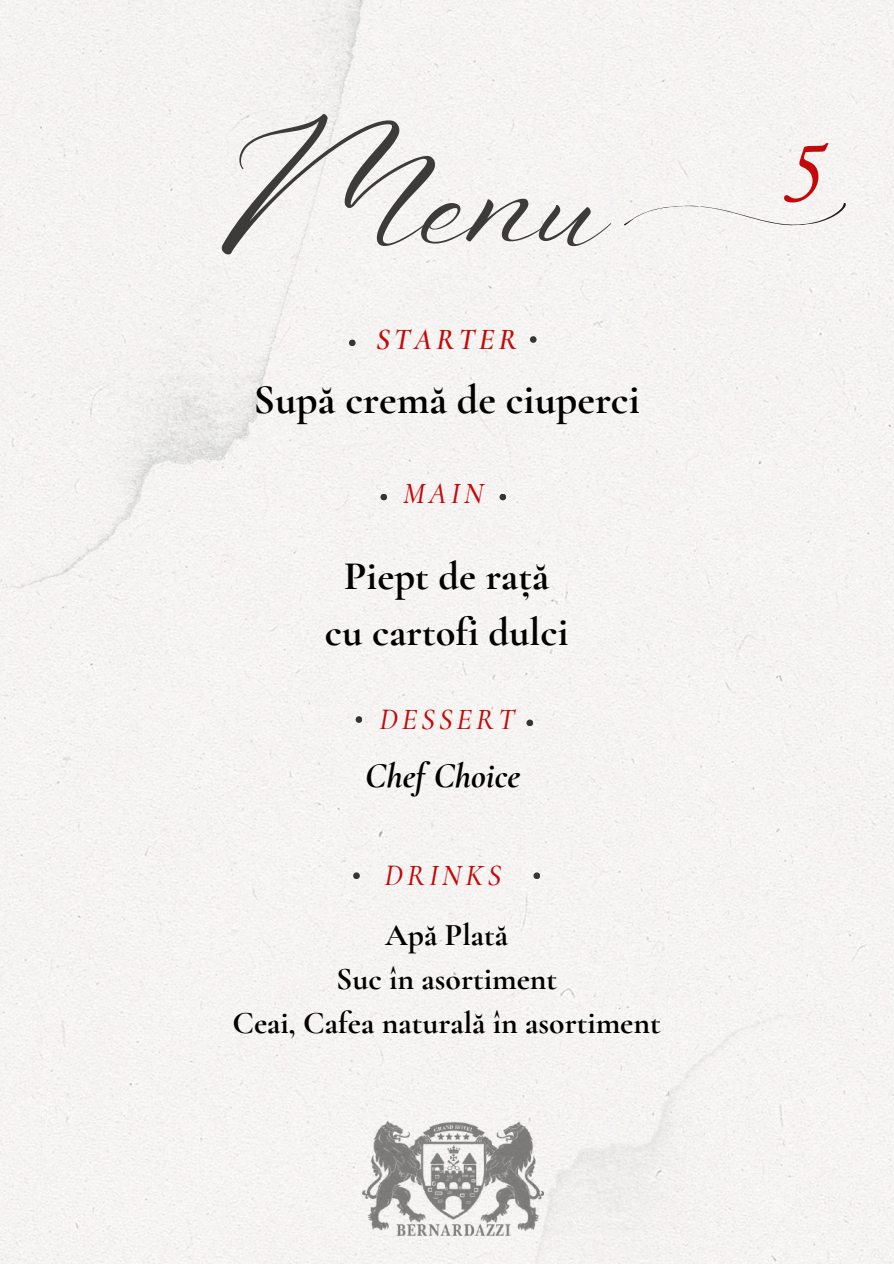
<style>
.page{position:relative;width:894px;height:1264px;background:#fff}
.page>*{position:absolute;margin:0;border:0;box-sizing:border-box;transform-origin:0 0}
.t1{font:97.05px "Corsiva";color:#c60707}
.t2{font:85.2px "Aniyah";color:#3d3b3a}
.t3{font:700 42px "Cormorant Garamond";color:#000}
.t4{font:700 40.5px/56.2px "Cormorant Garamond";color:#000;text-align:center}
.t5{font:italic 700 36px "Cormorant Garamond";color:#000}
.t6{font:700 31.65px/43.8px "Cormorant Garamond";color:#000;text-align:center}
.t7{font:italic 500 29.7px "Cormorant Garamond";letter-spacing:.13em;color:#c60707}
.t8{font:italic 600 29.7px "Cormorant Garamond";letter-spacing:.13em;color:#c60707}
</style>
<div class="page">
<div style="left:0;top:0;width:893px;height:1263px;background:#f5f4f2"></div>
<div style="left:0;top:0;width:368px;height:591px;background:#f4f3f1"></div>
<div style="left:349px;top:339px;width:6px;height:7px;background:#373434;border-radius:50%"></div>
<div style="left:355px;top:716px;width:7px;height:7px;background:#373434;border-radius:50%"></div>
<div style="left:526px;top:719px;width:7px;height:7px;background:#373434;border-radius:50%"></div>
<div style="left:380px;top:493px;width:7px;height:7px;background:#373434;border-radius:50%"></div>
<div style="left:499px;top:493px;width:7px;height:7px;background:#373434;border-radius:50%"></div>
<svg style="left:529px;top:336px;width:7px;height:7px"></svg>
<div style="left:429px;top:1001px;width:464px;height:262px;background:#f4f3f2"></div>
<div style="left:622px;top:194px;width:224px;height:44px;background:#f5f4f2"></div>
<div style="left:353px;top:872px;width:7px;height:7px;background:#373434;border-radius:50%"></div>
<div style="left:533px;top:872px;width:7px;height:7px;background:#373434;border-radius:50%"></div>
<img style="left:362px;top:1121px;width:181px;height:114px">
<h2 class="t2" style="left:220px;top:170px;width:390px">Menu</h2>
<p class="t8" style="left:376px;top:321px;width:142px">STARTER</p>
<h3 class="t3" style="left:253px;top:374px;width:388px">Supă cremă de ciuperci</h3>
<p class="t7" style="left:403px;top:475px;width:82px">MAIN</p>
<p class="t4" style="left:324px;top:548px;width:245px">Piept de rață cu cartofi dulci</p>
<p class="t7" style="left:379px;top:701px;width:137px">DESSERT</p>
<p class="t5" style="left:365px;top:754px;width:156px">Chef Choice</p>
<p class="t7" style="left:384px;top:857px;width:118px">DRINKS</p>
<p class="t6" style="left:232px;top:913px;width:430px">Apă Plată<br>Suc în asortiment<br>Ceai, Cafea naturală în asortiment</p>
<h1 class="t1" style="left:777px;top:124px;width:44px">5</h1>
</div>
